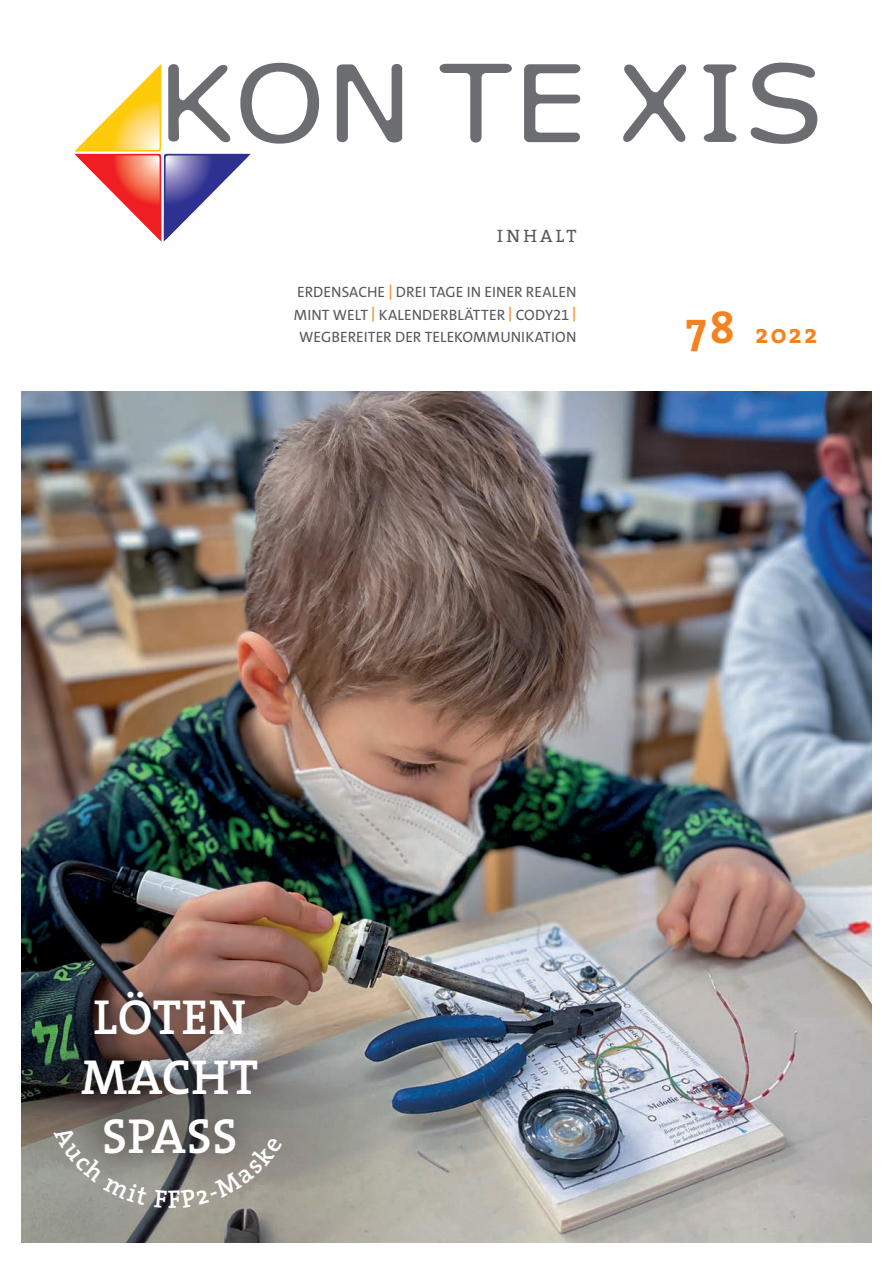
<style>
.page{position:relative;width:893px;height:1263px;background:#fff}
.page>*{position:absolute;margin:0;border:0;box-sizing:border-box;transform-origin:0 0}
.t1{font:600 49.5px/59.4px "The Serif";letter-spacing:.015em;color:#fff;text-align:center}
.t2{font:700 27px "The Serif";color:#f58220}
.t3{font:18px "The Serif";letter-spacing:.175em;color:#57585a}
.t4{font:15px/22.5px "The Sans C5";letter-spacing:.005em;color:#57585a;text-align:center}
.s1{font-weight:700;color:#f79848}
.s2{font-size:45px}
</style>
<div class="page">
<img style="left:21px;top:391px;width:851px;height:851px">
<svg style="left:74px;top:62px;width:245px;height:180px"></svg>
<svg style="left:337px;top:64px;width:65px;height:79px"></svg>
<svg style="left:439px;top:64px;width:73px;height:79px"></svg>
<svg style="left:524px;top:64px;width:57px;height:78px"></svg>
<svg style="left:623px;top:64px;width:64px;height:78px"></svg>
<svg style="left:703px;top:64px;width:34px;height:78px"></svg>
<svg style="left:750px;top:62px;width:68px;height:82px"></svg>
<div style="left:56px;top:966px;width:228px;height:215px;background:#231f20;opacity:.8"></div>
<svg style="left:53px;top:1124px;width:95px;height:81px;background:#8d8d86"></svg>
<svg style="left:154px;top:1137px;width:129px;height:71px;background:#86827c"></svg>
<p class="t3" style="left:497px;top:221px;width:81px">INHALT</p>
<p class="t4" style="left:294px;top:281px;width:284px">ERDENSACHE <span class="s1">|</span> DREI TAGE IN EINER REALEN<br>MINT WELT <span class="s1">|</span> KALENDERBLÄTTER <span class="s1">|</span> CODY21 <span class="s1">|<br></span>WEGBEREITER DER TELEKOMMUNIKATION</p>
<h2 class="t2" style="left:686px;top:311px;width:133px"><span class="s2">78</span> 2022</h2>
<h1 class="t1" style="left:81px;top:986px;width:179px">LÖTEN<br>MACHT<br>SPASS</h1>
</div>
